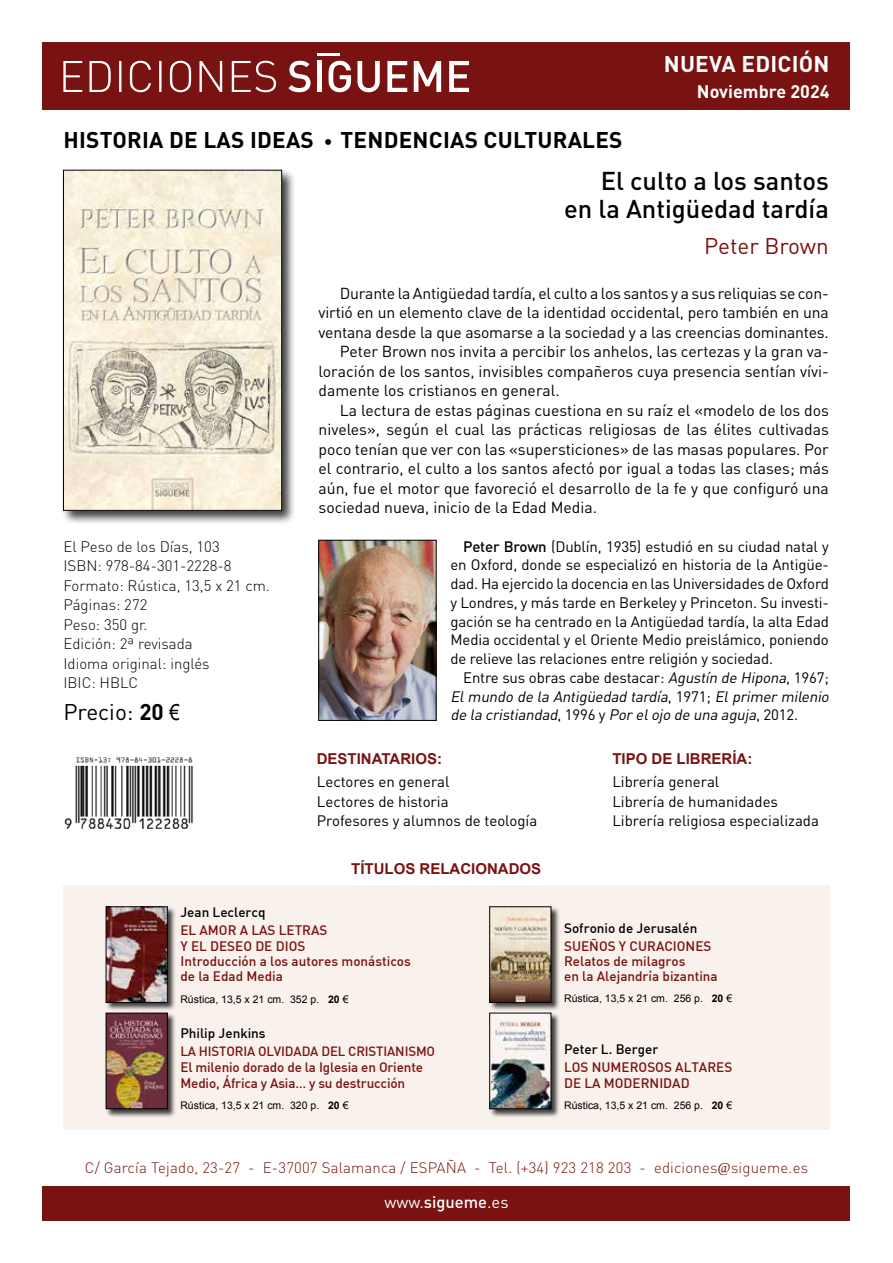
<style>
.page{position:relative;width:893px;height:1263px;background:#fff}
.page>*{position:absolute;margin:0;border:0;box-sizing:border-box;transform-origin:0 0}
.t1{font:500 25.5px/28.5px "DIN Pro";color:#000;text-align:right}
.t2{font:700 22.5px "DIN Pro";letter-spacing:.01em;color:#000}
.t3{font:700 22.5px "DIN Pro";letter-spacing:.01em;color:#fff}
.t4{font:22.5px "DIN Pro";letter-spacing:-.005em;color:#791312}
.t5{font:22.5px "DIN Pro";color:#000}
.t6{font:700 18px "DIN Pro";color:#fff}
.t7{font:16.5px "DIN Pro";color:#fff}
.t8{font:15.75px "DIN Pro";color:#000}
.t9{font:15px/18.8px "DIN Pro";color:#000}
.t10{font:italic 15px/18.8px "DIN Pro";color:#000}
.t11{font:300 15px/19.5px "DIN Pro";color:#000}
.t12{font:300 15px "DIN Pro";letter-spacing:.01em;color:#791312}
.t13{font:700 15px "Arial";color:#791312}
.t14{font:500 13.5px/15.5px "DIN";color:#791312}
.t15{font:500 13.5px "DIN";color:#000}
.t16{font:500 13.2px "DIN";letter-spacing:-.01em;color:#791312}
.t17{font:10.5px "Arial";color:#000}
.s1{font-size:18px}
.s2{font-weight:700}
.s3{font-family:"Arial Narrow"}
.s4{font-weight:500}
.s5{font-style:normal}
.s6{font-family:"Sakkal Majalla";font-weight:400;font-size:19.5px}
</style>
<div class="page">
<div style="left:43px;top:1186px;width:807px;height:34px;background:#791312"></div>
<div style="left:43px;top:43px;width:807px;height:67px;background:#791312"></div>
<hr style="left:317px;top:53px;width:23px;height:3px;background:#fff">
<svg style="left:288px;top:61px;width:23px;height:31px"></svg>
<div style="left:317px;top:61px;width:5px;height:31px;background:#fff"></div>
<svg style="left:329px;top:61px;width:22px;height:31px"></svg>
<svg style="left:357px;top:61px;width:23px;height:31px"></svg>
<svg style="left:387px;top:61px;width:20px;height:31px"></svg>
<svg style="left:414px;top:61px;width:27px;height:31px"></svg>
<svg style="left:449px;top:61px;width:20px;height:31px"></svg>
<svg style="left:63px;top:61px;width:213px;height:31px"></svg>
<div style="left:61px;top:168px;width:235px;height:357px;background:#000;opacity:.75"></div>
<img style="left:65px;top:172px;width:215px;height:336px">
<div style="left:63px;top:170px;width:219px;height:340px;border:1px solid #000"></div>
<img style="left:321px;top:542px;width:113px;height:176px">
<div style="left:319px;top:540px;width:117px;height:180px;border:1px solid #000"></div>
<div style="left:63px;top:885px;width:767px;height:245px;background:#f9f1ec"></div>
<img style="left:64px;top:757px;width:129px;height:71px">
<div style="left:489px;top:1012px;width:71px;height:106px;background:#000;opacity:.75"></div>
<img style="left:492px;top:1015px;width:57px;height:92px">
<div style="left:106px;top:1012px;width:70px;height:106px;background:#000;opacity:.75"></div>
<img style="left:108px;top:1015px;width:57px;height:92px">
<div style="left:106px;top:1013px;width:61px;height:96px;border:1px solid #000"></div>
<div style="left:106px;top:906px;width:70px;height:105px;background:#000;opacity:.75"></div>
<img style="left:108px;top:909px;width:57px;height:91px">
<div style="left:106px;top:907px;width:61px;height:95px;border:1px solid #000"></div>
<div style="left:489px;top:906px;width:71px;height:105px;background:#000;opacity:.75"></div>
<img style="left:492px;top:909px;width:57px;height:91px">
<h2 class="t3" style="left:664px;top:49px;width:167px">NUEVA EDICIÓN</h2>
<p class="t6" style="left:697px;top:80px;width:134px">Noviembre 2024</p>
<h2 class="t2" style="left:63px;top:125px;width:561px">HISTORIA DE LAS IDEAS <span class="s1">•</span> TENDENCIAS CULTURALES</h2>
<h1 class="t1" style="left:564px;top:165px;width:266px">El culto a los santos<br>en la Antigüedad tardía</h1>
<h2 class="t4" style="left:704px;top:230px;width:126px">Peter Brown</h2>
<p class="t8" style="left:340px;top:282px;width:490px">Durante la Antigüedad tardía, el culto a los santos y a sus reliquias se con-</p>
<p class="t8" style="left:319px;top:302px;width:512px">virtió en un elemento clave de la identidad occidental, pero también en una</p>
<p class="t8" style="left:319px;top:321px;width:512px">ventana desde la que asomarse a la sociedad y a las creencias dominantes.</p>
<p class="t8" style="left:340px;top:341px;width:490px">Peter Brown nos invita a percibir los anhelos, las certezas y la gran va-</p>
<p class="t8" style="left:319px;top:360px;width:512px">loración de los santos, invisibles compañeros cuya presencia sentían vívi-</p>
<p class="t8" style="left:319px;top:380px;width:243px">damente los cristianos en general.</p>
<p class="t8" style="left:340px;top:399px;width:491px">La lectura de estas páginas cuestiona en su raíz el «modelo de los dos</p>
<p class="t8" style="left:319px;top:419px;width:512px">niveles», según el cual las prácticas religiosas de las élites cultivadas</p>
<p class="t8" style="left:319px;top:438px;width:512px">poco tenían que ver con las «supersticiones» de las masas populares. Por</p>
<p class="t8" style="left:319px;top:458px;width:512px">el contrario, el culto a los santos afectó por igual a todas las clases; más</p>
<p class="t8" style="left:319px;top:477px;width:512px">aún, fue el motor que favoreció el desarrollo de la fe y que configuró una</p>
<p class="t8" style="left:319px;top:497px;width:280px">sociedad nueva, inicio de la Edad Media.</p>
<p class="t11" style="left:63px;top:536px;width:208px">El Peso de los Días, 103<br>ISBN: 978-84-301-2228-8<br>Formato: Rústica, 13,5 x 21 cm.<br>Páginas: 272<br>Peso: 350 gr.<br>Edición: 2ª revisada<br>Idioma original: inglés<br>IBIC: HBLC</p>
<h2 class="t5" style="left:63px;top:697px;width:118px">Precio: <span class="s2">20</span> <span class="s3">€</span></h2>
<p class="t9" style="left:450px;top:536px;width:380px;text-align:justify;text-indent:13px"><span class="s4">Peter Brown</span> (Dublín, 1935) estudió en su ciudad natal y en Oxford, donde se especializó en historia de la Antigüe&shy;dad. Ha ejercido la docencia en las Universidades de Oxford y Londres, y más tarde en Berkeley y Princeton. Su investi&shy;gación se ha centrado en la Antigüedad tardía, la alta Edad Media occidental y el Oriente Medio preislámico, poniendo de relieve las relaciones entre religión y sociedad.</p>
<p class="t10" style="left:450px;top:667px;width:383px;text-indent:13px"><span class="s5">Entre sus obras cabe destacar:</span> Agustín de Hipona<span class="s5">, 1967;<br></span>Elmundo de la Antigüedad tardía<span class="s5">, 1 9 7 1 ;</span> Elprimermilenio de la cristiandad<span class="s5">, 1 9 9 6 y</span> Porelojo de una aguja<span class="s5">, 2 0 1 2 .</span></p>
<p class="t13" style="left:317px;top:748px;width:127px">DESTINATARIOS:</p>
<p class="t9" style="left:317px;top:772px;width:222px;line-height:19.5px">Lectores en general<br>Lectores de historia<br>Profesores y alumnos de teología</p>
<p class="t13" style="left:351px;top:859px;width:192px">TÍTULOS RELACIONADOS</p>
<p class="t15" style="left:180px;top:903px;width:87px">Jean Leclercq</p>
<p class="t14" style="left:180px;top:922px;width:232px">EL AMOR A LAS LETRAS<br>Y EL DESEO DE DIOS<br>Introducción a los autores monásticos de la Edad Media</p>
<p class="t17" style="left:180px;top:992px;width:170px">Rústica, 13,5 x 21 cm. 352 p. <span class="s2">20</span> €</p>
<p class="t15" style="left:180px;top:1025px;width:87px">Philip Jenkins</p>
<p class="t16" style="left:180px;top:1043px;width:256px">LA HISTORIA OLVIDADA DEL CRISTIANISMO</p>
<p class="t14" style="left:180px;top:1059px;width:244px">El milenio dorado de la Iglesia en Oriente<br>Medio, África y Asia… y su destrucción</p>
<p class="t17" style="left:180px;top:1098px;width:170px">Rústica, 13,5 x 21 cm. 320 p. <span class="s2">20</span> €</p>
<p class="t13" style="left:612px;top:748px;width:142px">TIPO DE LIBRERÍA:</p>
<p class="t9" style="left:612px;top:772px;width:208px;line-height:19.5px">Librería general<br>Librería de humanidades<br>Librería religiosa especializada</p>
<p class="t15" style="left:564px;top:919px;width:135px">Sofronio de Jerusalén</p>
<p class="t14" style="left:564px;top:937px;width:155px">SUEÑOS Y CURACIONES<br>Relatos de milagros<br>en la Alejandría bizantina</p>
<p class="t17" style="left:564px;top:992px;width:170px">Rústica, 13,5 x 21 cm. 256 p. <span class="s2">20</span> €</p>
<p class="t15" style="left:564px;top:1040px;width:96px">Peter L. Berger</p>
<p class="t14" style="left:564px;top:1059px;width:170px">LOS NUMEROSOS ALTARES<br>DE LA MODERNIDAD</p>
<p class="t17" style="left:564px;top:1098px;width:170px">Rústica, 13,5 x 21 cm. 256 p. <span class="s2">20</span> €</p>
<p class="t12" style="left:85px;top:1157px;width:725px">C/ García Tejado, 23-27 - E-37007 Salamanca / ESPAÑA - Tel. (+34) 923 218 203 - ediciones<span class="s6">@</span>sigueme.es</p>
<p class="t7" style="left:384px;top:1191px;width:126px">www.<span class="s4">sigueme</span>.es</p>
</div>
